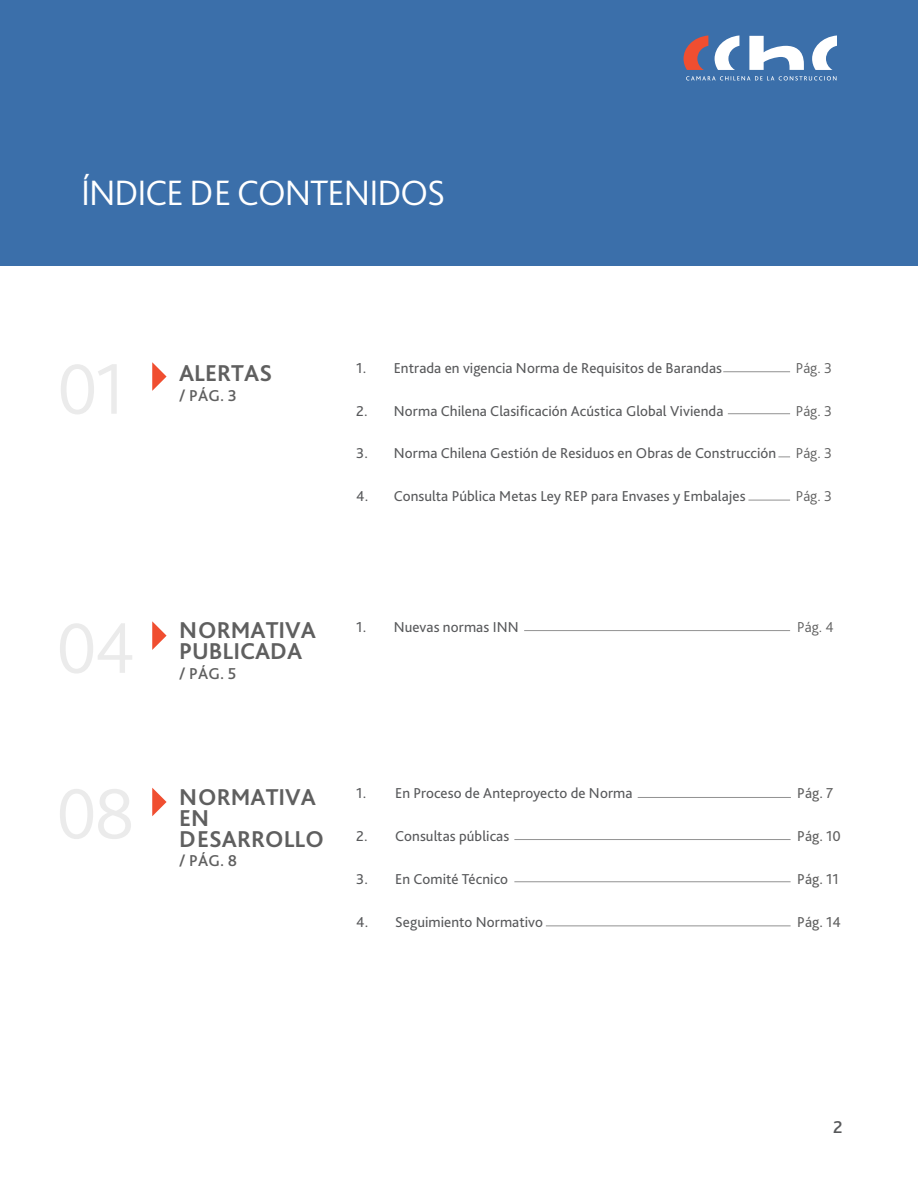
<style>
.page{position:relative;width:918px;height:1188px;background:#fff}
.page>*{position:absolute;margin:0;border:0;box-sizing:border-box;transform-origin:0 0}
.t1{font:300 36.9px "Bliss Pro";letter-spacing:-.025em;color:#fff}
.t2{font:700 24px/21px "Bliss Pro";color:#5f5f5f}
.t3{font:500 18px "Bliss Pro";color:#58595b}
.t4{font:500 16.5px "Bliss Pro";letter-spacing:.015em;color:#5f5f5f}
.t5{font:15px "Bliss Pro";letter-spacing:.005em;color:#58595b}
.t6{font:300 15px "Bliss Pro";color:#5f5f5f}
.t7{font:15px "Bliss Pro";color:#5f5f5f}
</style>
<div class="page">
<div style="left:0;top:0;width:918px;height:265px;background:#3b6faa"></div>
<svg style="left:749px;top:36px;width:55px;height:34px"></svg>
<svg style="left:812px;top:35px;width:25px;height:35px"></svg>
<svg style="left:715px;top:35px;width:24px;height:35px"></svg>
<svg style="left:684px;top:35px;width:24px;height:35px"></svg>
<svg style="left:686px;top:76px;width:151px;height:5px"></svg>
<svg style="left:152px;top:788px;width:15px;height:28px"></svg>
<hr style="left:638px;top:797px;width:153px;height:1px;background:#929292">
<hr style="left:514px;top:839px;width:277px;height:1px;background:#929292">
<hr style="left:546px;top:926px;width:245px;height:1px;background:#929292">
<hr style="left:514px;top:882px;width:277px;height:1px;background:#929292">
<svg style="left:152px;top:621px;width:15px;height:29px"></svg>
<svg style="left:152px;top:362px;width:15px;height:29px"></svg>
<hr style="left:723px;top:371px;width:67px;height:1px;background:#929292">
<hr style="left:748px;top:500px;width:42px;height:1px;background:#929292">
<svg style="left:778px;top:457px;width:12px;height:1px"></svg>
<hr style="left:728px;top:413px;width:62px;height:1px;background:#929292">
<hr style="left:524px;top:630px;width:266px;height:1px;background:#929292">
<h1 class="t1" style="left:81px;top:170px;width:366px">ÍNDICE DE CONTENIDOS</h1>
<h2 class="t2" style="left:179px;top:362px;width:95px">ALERTAS</h2>
<p class="t4" style="left:179px;top:385px;width:59px">/ PÁG. 3</p>
<p class="t5" style="left:356px;top:359px;width:367px">1. Entrada en vigencia Norma de Requisitos de Barandas</p>
<p class="t6" style="left:796px;top:359px;width:38px">Pág. 3</p>
<p class="t5" style="left:356px;top:401px;width:369px">2. Norma Chilena Clasificación Acústica Global Vivienda</p>
<p class="t6" style="left:796px;top:401px;width:38px">Pág. 3</p>
<p class="t5" style="left:356px;top:444px;width:422px">3. Norma Chilena Gestión de Residuos en Obras de Construcción</p>
<p class="t6" style="left:796px;top:444px;width:38px">Pág. 3</p>
<p class="t5" style="left:356px;top:487px;width:391px">4. Consulta Pública Metas Ley REP para Envases y Embalajes</p>
<p class="t6" style="left:796px;top:487px;width:38px">Pág. 3</p>
<h2 class="t2" style="left:179px;top:619px;width:138px">NORMATIVA<br>PUBLICADA</h2>
<p class="t4" style="left:179px;top:663px;width:59px">/ PÁG. 5</p>
<p class="t5" style="left:356px;top:618px;width:164px">1. Nuevas normas INN</p>
<p class="t6" style="left:797px;top:618px;width:38px">Pág. 4</p>
<h2 class="t2" style="left:179px;top:786px;width:146px">NORMATIVA<br>EN<br>DESARROLLO</h2>
<p class="t4" style="left:179px;top:851px;width:60px">/ PÁG. 8</p>
<p class="t5" style="left:356px;top:784px;width:278px">1. En Proceso de Anteproyecto de Norma</p>
<p class="t7" style="left:797px;top:784px;width:38px">Pág. 7</p>
<p class="t5" style="left:356px;top:827px;width:155px">2. Consultas públicas</p>
<p class="t7" style="left:797px;top:827px;width:45px">Pág. 10</p>
<p class="t5" style="left:356px;top:870px;width:153px">3. En Comité Técnico</p>
<p class="t7" style="left:797px;top:870px;width:43px">Pág. 11</p>
<p class="t5" style="left:356px;top:912px;width:188px">4. Seguimiento Normativo</p>
<p class="t7" style="left:797px;top:912px;width:45px">Pág. 14</p>
<p class="t3" style="left:833px;top:1116px;width:11px">2</p>
</div>
